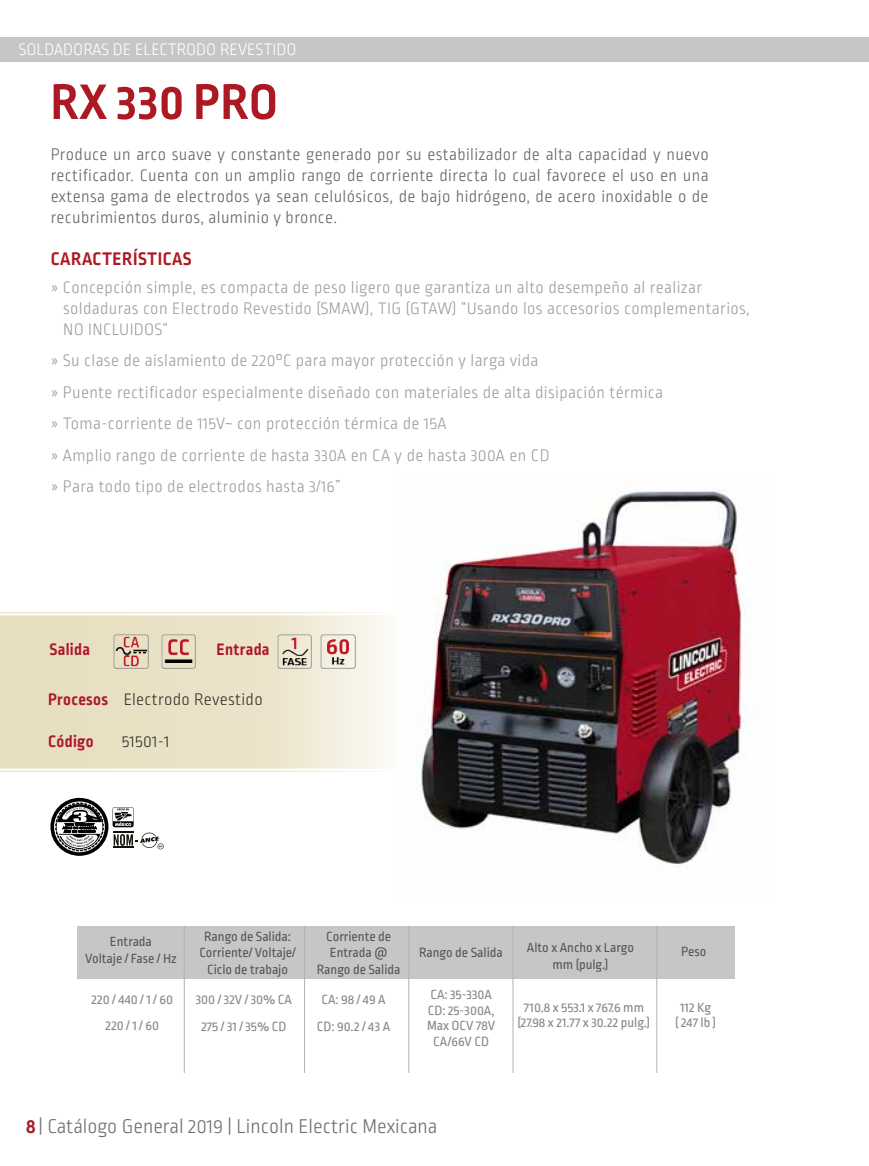
<style>
.page{position:relative;width:869px;height:1166px;background:#fff}
.page>*{position:absolute;margin:0;border:0;box-sizing:border-box;transform-origin:0 0}
.t1{font:700 52.5px "Ropa Sans Pro";letter-spacing:.02em;color:#ad1923}
.t2{font:300 21px "Ropa Sans Pro";color:#706f6f}
.t3{font:700 19.25px "Ropa Sans Pro";letter-spacing:.03em;color:#ad1923}
.t4{font:300 17.5px/31.5px "Ropa Sans Pro";letter-spacing:.02em;color:#9d9d9c}
.t5{font:300 17.5px/21px "Ropa Sans Pro";letter-spacing:.02em;color:#646363;text-align:justify}
.t6{font:300 17.5px "Ropa Sans Pro";letter-spacing:.02em;color:#000}
.t7{font:300 17.5px "Ropa Sans Pro";color:#fff}
.t8{font:700 17.5px "Ropa Sans Pro";letter-spacing:.02em;color:#ac182d}
.t9{font:14px/15.8px "Ropa Sans Pro";color:#878787;text-align:center}
.t10{font:14px/16.8px "Ropa Sans Pro";color:#575756;text-align:center}
.s1{font-weight:700;color:#ac182d}
.s2{font-weight:700;color:#ad1923}
</style>
<div class="page">
<div style="left:0;top:37px;width:868px;height:25px;background:#c6c6c6"></div>
<svg style="left:0;top:612px;width:388px;height:160px"></svg>
<svg style="left:0;top:615px;width:390px;height:153px"></svg>
<img style="left:418px;top:489px;width:330px;height:375px">
<svg style="left:112px;top:807px;width:52px;height:42px"></svg>
<svg style="left:50px;top:798px;width:58px;height:58px"></svg>
<svg style="left:55px;top:802px;width:49px;height:49px"></svg>
<img style="left:161px;top:634px;width:35px;height:34px">
<img style="left:277px;top:634px;width:35px;height:34px">
<div style="left:77px;top:926px;width:657px;height:53px;background:#c6c6c6"></div>
<hr style="left:184px;top:926px;width:1px;height:147px;background:#b3b2b2">
<hr style="left:304px;top:926px;width:1px;height:147px;background:#b3b2b2">
<hr style="left:408px;top:926px;width:1px;height:147px;background:#b3b2b2">
<hr style="left:512px;top:926px;width:1px;height:147px;background:#b3b2b2">
<hr style="left:656px;top:926px;width:1px;height:147px;background:#b3b2b2">
<img style="left:321px;top:634px;width:34px;height:34px">
<img style="left:114px;top:634px;width:34px;height:34px">
<p class="t7" style="left:19px;top:40px;width:279px">SOLDADORAS DE ELECTRODO REVESTIDO</p>
<h1 class="t1" style="left:51px;top:72px;width:229px">RX 330 PRO</h1>
<p class="t5" style="left:51px;top:145px;width:659px">Produce un arco suave y constante generado por su estabilizador de alta capacidad y nuevo rectificador. Cuenta con un amplio rango de corriente directa lo cual favorece el uso en una extensa gama de electrodos ya sean celulósicos, de bajo hidrógeno, de acero inoxidable o de recubrimientos duros, aluminio y bronce.</p>
<p class="t3" style="left:51px;top:247px;width:142px">CARACTERÍSTICAS</p>
<p class="t4" style="left:63px;top:278px;width:688px;line-height:21px;text-indent:-12px">» Concepción simple, es compacta de peso ligero que garantiza un alto desempeño al realizar soldaduras con Electrodo Revestido (SMAW), TIG (GTAW) “Usando los accesorios complementarios,<br>NO INCLUIDOS“</p>
<p class="t4" style="left:51px;top:346px;width:613px">» Su clase de aislamiento de 220°C para mayor protección y larga vida<br>» Puente rectificador especialmente diseñado con materiales de alta disipación térmica » Toma-corriente de 115V~ con protección térmica de 15A<br>» Amplio rango de corriente de hasta 330A en CA y de hasta 300A en CD<br>» Para todo tipo de electrodos hasta 3/16”</p>
<p class="t8" style="left:49px;top:640px;width:42px">Salida</p>
<p class="t6" style="left:48px;top:690px;width:216px"><span class="s1">Procesos</span> Electrodo Revestido</p>
<p class="t8" style="left:216px;top:640px;width:54px">Entrada</p>
<p class="t8" style="left:48px;top:731px;width:47px">Código</p>
<p class="t6" style="left:121px;top:732px;width:49px">51501-1</p>
<p class="t10" style="left:199px;top:928px;width:98px">Rango de Salida:<br>Corriente/ Voltaje/<br>Ciclo de trabajo</p>
<p class="t10" style="left:316px;top:928px;width:85px">Corriente de<br>Entrada @<br>Rango de Salida</p>
<p class="t10" style="left:526px;top:940px;width:109px">Alto x Ancho x Largo mm (pulg.)</p>
<p class="t10" style="left:85px;top:934px;width:93px">Entrada<br>Voltaje / Fase / Hz</p>
<p class="t9" style="left:92px;top:992px;width:83px">220 / 440 / 1 / 60</p>
<p class="t9" style="left:196px;top:987px;width:98px;line-height:26.2px">300 / 32V / 30% CA<br>275 / 31 / 35% CD</p>
<p class="t9" style="left:317px;top:987px;width:75px;line-height:26.2px">CA: 98 / 49 A<br>CD: 90.2 / 43 A</p>
<p class="t9" style="left:427px;top:987px;width:70px">CA: 35-330A<br>CD: 25-300A,<br>Max OCV 78V<br>CA/66V CD</p>
<p class="t10" style="left:419px;top:945px;width:85px">Rango de Salida</p>
<p class="t10" style="left:680px;top:944px;width:27px">Peso</p>
<p class="t9" style="left:517px;top:1000px;width:134px">710.8 x 553.1 x 767.6 mm (27.98 x 21.77 x 30.22 pulg.)</p>
<p class="t9" style="left:675px;top:1000px;width:42px">112 Kg<br>( 247 lb )</p>
<p class="t9" style="left:106px;top:1018px;width:55px">220 / 1 / 60</p>
<p class="t2" style="left:26px;top:1115px;width:413px"><span class="s2">8</span> | Catálogo General 2019 | Lincoln Electric Mexicana</p>
</div>
